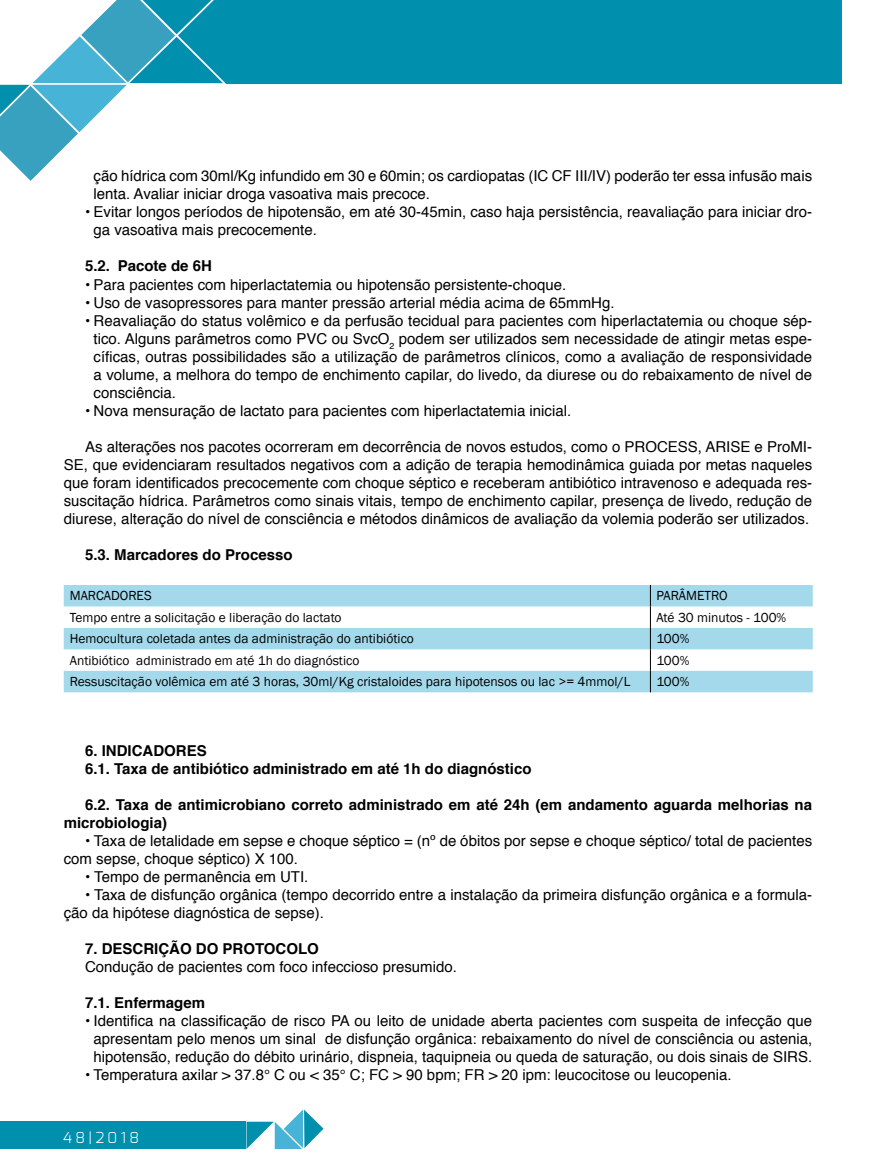
<style>
.page{position:relative;width:876px;height:1170px;background:#fff}
.page>*{position:absolute;margin:0;border:0;box-sizing:border-box;transform-origin:0 0}
.t1{font:15px/18px "Helvetica";color:#000}
.t2{font:700 15px/18px "Helvetica";color:#000}
.t3{font:300 15px "Exo";letter-spacing:.22em;color:#fff}
.t4{font:13.5px "Franklin Gothic";color:#000}
</style>
<div class="page">
<div style="left:0;top:1121px;width:245px;height:27px;background:#008fad"></div>
<div style="left:224px;top:0;width:618px;height:84px;background:#008fad"></div>
<svg style="left:0;top:0;width:224px;height:181px"></svg>
<svg style="left:246px;top:1109px;width:77px;height:39px"></svg>
<svg style="left:64px;top:585px;width:749px;height:107px;fill:#a3d9eb"></svg>
<svg style="left:650px;top:585px;width:1px;height:107px"></svg>
<p class="t1" style="left:94px;top:168px;width:720px">ção hídrica com 30ml/Kg infundido em 30 e 60min; os cardiopatas (IC CF III/IV) poderão ter essa infusão mais lenta. Avaliar iniciar droga vasoativa mais precoce.</p>
<p class="t1" style="left:94px;top:204px;width:720px;text-indent:-9px">• Evitar longos períodos de hipotensão, em até 30-45min, caso haja persistência, reavaliação para iniciar dro&shy;ga vasoativa mais precocemente.</p>
<p class="t2" style="left:85px;top:257px;width:128px">5.2. Pacote de 6H</p>
<p class="t1" style="left:85px;top:276px;width:483px">• Para pacientes com hiperlactatemia ou hipotensão persistente-choque.</p>
<p class="t1" style="left:85px;top:294px;width:531px">• Uso de vasopressores para manter pressão arterial média acima de 65mmHg.</p>
<p class="t1" style="left:94px;top:312px;width:720px;text-align:justify;text-indent:-9px">• Reavaliação do status volêmico e da perfusão tecidual para pacientes com hiperlactatemia ou choque sép&shy;tico. Alguns parâmetros como PVC ou SvcO<sub>2</sub> podem ser utilizados sem necessidade de atingir metas espe&shy;cíficas, outras possibilidades são a utilização de parâmetros clínicos, como a avaliação de responsividade a volume, a melhora do tempo de enchimento capilar, do livedo, da diurese ou do rebaixamento de nível de consciência.</p>
<p class="t1" style="left:85px;top:402px;width:488px">• Nova mensuração de lactato para pacientes com hiperlactatemia inicial.</p>
<p class="t1" style="left:64px;top:438px;width:750px;text-align:justify;text-indent:21px">As alterações nos pacotes ocorreram em decorrência de novos estudos, como o PROCESS, ARISE e ProMI-SE, que evidenciaram resultados negativos com a adição de terapia hemodinâmica guiada por metas naqueles que foram identificados precocemente com choque séptico e receberam antibiótico intravenoso e adequada res&shy;suscitação hídrica. Parâmetros como sinais vitais, tempo de enchimento capilar, presença de livedo, redução de diurese, alteração do nível de consciência e métodos dinâmicos de avaliação da volemia poderão ser utilizados.</p>
<p class="t2" style="left:85px;top:545px;width:209px">5.3. Marcadores do Processo</p>
<p class="t4" style="left:70px;top:587px;width:83px">MARCADORES</p>
<p class="t4" style="left:656px;top:587px;width:73px">PARÂMETRO</p>
<p class="t4" style="left:70px;top:609px;width:273px">Tempo entre a solicitação e liberação do lactato</p>
<p class="t4" style="left:656px;top:609px;width:131px">Até 30 minutos - 100%</p>
<p class="t4" style="left:70px;top:630px;width:346px">Hemocultura coletada antes da administração do antibiótico</p>
<p class="t4" style="left:656px;top:630px;width:35px">100%</p>
<p class="t4" style="left:70px;top:652px;width:291px">Antibiótico administrado em até 1h do diagnóstico</p>
<p class="t4" style="left:656px;top:652px;width:35px">100%</p>
<p class="t4" style="left:70px;top:673px;width:562px">Ressuscitação volêmica em até 3 horas, 30ml/Kg cristaloides para hipotensos ou lac &gt;= 4mmol/L</p>
<p class="t4" style="left:656px;top:673px;width:35px">100%</p>
<p class="t2" style="left:85px;top:741px;width:448px">6. INDICADORES<br>6.1. Taxa de antibiótico administrado em até 1h do diagnóstico</p>
<p class="t2" style="left:64px;top:795px;width:750px;text-indent:21px">6.2. Taxa de antimicrobiano correto administrado em até 24h (em andamento aguarda melhorias na microbiologia)</p>
<p class="t1" style="left:64px;top:832px;width:750px;text-indent:21px">• Taxa de letalidade em sepse e choque séptico = (nº de óbitos por sepse e choque séptico/ total de pacientes com sepse, choque séptico) X 100.</p>
<p class="t1" style="left:85px;top:868px;width:225px">• Tempo de permanência em UTI.</p>
<p class="t1" style="left:64px;top:886px;width:750px;text-indent:21px">• Taxa de disfunção orgânica (tempo decorrido entre a instalação da primeira disfunção orgânica e a formula&shy;ção da hipótese diagnóstica de sepse).</p>
<p class="t2" style="left:85px;top:939px;width:235px">7. DESCRIÇÃO DO PROTOCOLO</p>
<p class="t1" style="left:85px;top:958px;width:373px">Condução de pacientes com foco infeccioso presumido.</p>
<p class="t2" style="left:85px;top:993px;width:122px">7.1. Enfermagem</p>
<p class="t1" style="left:85px;top:1012px;width:729px;text-align:center">• Identifica na classificação de risco PA ou leito de unidade aberta pacientes com suspeita de infecção que apresentam pelo menos um sinal de disfunção orgânica: rebaixamento do nível de consciência ou astenia, hipotensão, redução do débito urinário, dispneia, taquipneia ou queda de saturação, ou dois sinais de SIRS.</p>
<p class="t1" style="left:85px;top:1066px;width:648px">• Temperatura axilar &gt; 37.8° C ou &lt; 35° C; FC &gt; 90 bpm; FR &gt; 20 ipm: leucocitose ou leucopenia.</p>
<p class="t3" style="left:63px;top:1127px;width:77px">48|2018</p>
</div>
